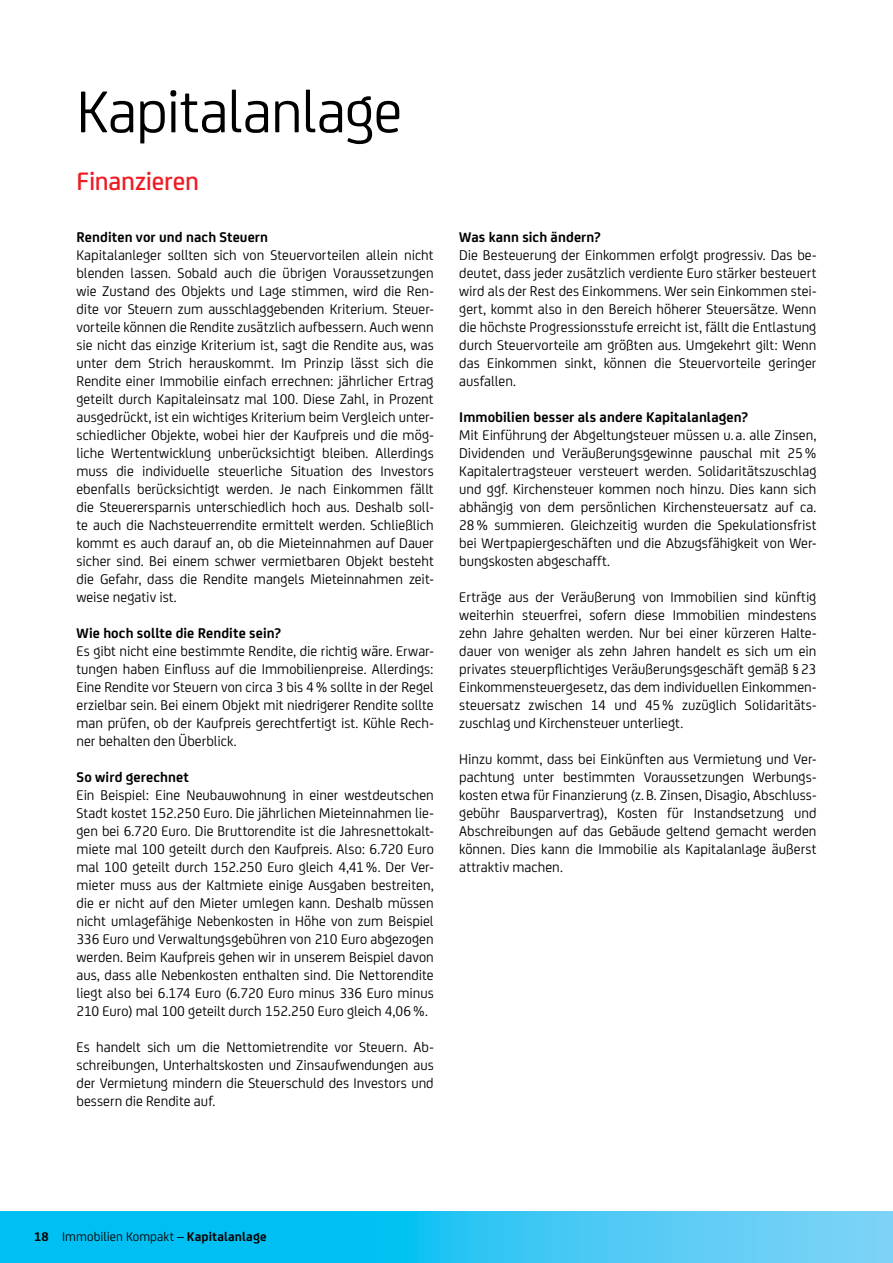
<style>
.page{position:relative;width:893px;height:1263px;background:#fff}
.page>*{position:absolute;margin:0;border:0;box-sizing:border-box;transform-origin:0 0}
.t1{font:63px "Uni Credit";letter-spacing:-.02em;color:#000}
.t2{font:500 27px "Uni Credit";letter-spacing:-.01em;color:#ed1d24}
.t3{font:15px/18px "Uni Credit";color:#000;text-align:justify}
.t4{font:700 15px "Uni Credit";letter-spacing:.005em;color:#000}
.t5{font:13.5px "Uni Credit";letter-spacing:.005em;color:#000}
.s1{font-weight:700}
</style>
<div class="page">
<svg style="left:0;top:1212px;width:893px;height:51px;background:#2cc5f4"></svg>
<h1 class="t1" style="left:77px;top:67px;width:327px">Kapitalanlage</h1>
<h2 class="t2" style="left:77px;top:162px;width:124px">Finanzieren</h2>
<p class="t4" style="left:77px;top:226px;width:193px">Renditen vor und nach Steuern</p>
<p class="t3" style="left:77px;top:245px;width:359px">Kapitalanleger sollten sich von Steuervorteilen allein nicht blenden lassen. Sobald auch die übrigen Voraussetzungen wie Zustand des Objekts und Lage stimmen, wird die Ren&shy;dite vor Steuern zum ausschlaggebenden Kriterium. Steuer&shy;vorteile können die Rendite zusätzlich aufbessern. Auch wenn sie nicht das einzige Kriterium ist, sagt die Rendite aus, was unter dem Strich herauskommt. Im Prinzip lässt sich die Rendite einer Immobilie einfach errechnen: jährlicher Ertrag geteilt durch Kapitaleinsatz mal 100. Diese Zahl, in Prozent ausgedrückt, ist ein wichtiges Kriterium beim Vergleich unter&shy;schiedlicher Objekte, wobei hier der Kaufpreis und die mög&shy;liche Wertentwicklung unberücksichtigt bleiben. Allerdings muss die individuelle steuerliche Situation des Investors ebenfalls berücksichtigt werden. Je nach Einkommen fällt die Steuerersparnis unterschiedlich hoch aus. Deshalb soll&shy;te auch die Nachsteuerrendite ermittelt werden. Schließlich kommt es auch darauf an, ob die Mieteinnahmen auf Dauer sicher sind. Bei einem schwer vermietbaren Objekt besteht die Gefahr, dass die Rendite mangels Mieteinnahmen zeit&shy;weise negativ ist.</p>
<p class="t4" style="left:77px;top:622px;width:206px">Wie hoch sollte die Rendite sein?</p>
<p class="t3" style="left:77px;top:641px;width:359px">Es gibt nicht eine bestimmte Rendite, die richtig wäre. Erwar&shy;tungen haben Einfluss auf die Immobilienpreise. Allerdings:<br>Eine Rendite vor Steuern von circa 3 bis 4% sollte in der Regel erzielbar sein. Bei einem Objekt mit niedrigerer Rendite sollte man prüfen, ob der Kaufpreis gerechtfertigt ist. Kühle Rech&shy;ner behalten den Überblick.</p>
<p class="t4" style="left:77px;top:766px;width:114px">So wird gerechnet</p>
<p class="t3" style="left:77px;top:785px;width:359px">Ein Beispiel: Eine Neubauwohnung in einer westdeutschen Stadt kostet 152.250 Euro. Die jährlichen Mieteinnahmen lie&shy;gen bei 6.720 Euro. Die Bruttorendite ist die Jahresnettokalt&shy;miete mal 100 geteilt durch den Kaufpreis. Also: 6.720 Euro mal 100 geteilt durch 152.250 Euro gleich 4,41%. Der Ver&shy;mieter muss aus der Kaltmiete einige Ausgaben bestreiten, die er nicht auf den Mieter umlegen kann. Deshalb müssen nicht umlagefähige Nebenkosten in Höhe von zum Beispiel 336 Euro und Verwaltungsgebühren von 210 Euro abgezogen werden. Beim Kaufpreis gehen wir in unserem Beispiel davon aus, dass alle Nebenkosten enthalten sind. Die Nettorendite liegt also bei 6.174 Euro (6.720 Euro minus 336 Euro minus 210 Euro) mal 100 geteilt durch 152.250 Euro gleich 4,06%.</p>
<p class="t3" style="left:77px;top:1037px;width:359px">Es handelt sich um die Nettomietrendite vor Steuern. Ab&shy;schreibungen, Unterhaltskosten und Zinsaufwendungen aus der Vermietung mindern die Steuerschuld des Investors und bessern die Rendite auf.</p>
<p class="t4" style="left:459px;top:226px;width:143px">Was kann sich ändern?</p>
<p class="t3" style="left:459px;top:245px;width:359px">Die Besteuerung der Einkommen erfolgt progressiv. Das be&shy;deutet, dass jeder zusätzlich verdiente Euro stärker besteuert wird als der Rest des Einkommens. Wer sein Einkommen stei&shy;gert, kommt also in den Bereich höherer Steuersätze. Wenn die höchste Progressionsstufe erreicht ist, fällt die Entlastung durch Steuervorteile am größten aus. Umgekehrt gilt: Wenn das Einkommen sinkt, können die Steuervorteile geringer ausfallen.</p>
<p class="t4" style="left:459px;top:406px;width:290px">Immobilien besser als andere Kapitalanlagen?</p>
<p class="t3" style="left:459px;top:425px;width:359px">Mit Einführung der Abgeltungsteuer müssen u. a. alle Zinsen, Dividenden und Veräußerungsgewinne pauschal mit 25% Kapitalertragsteuer versteuert werden. Solidaritätszuschlag und ggf. Kirchensteuer kommen noch hinzu. Dies kann sich abhängig von dem persönlichen Kirchensteuersatz auf ca.<br>28% summieren. Gleichzeitig wurden die Spekulationsfrist bei Wertpapiergeschäften und die Abzugsfähigkeit von Wer&shy;bungskosten abgeschafft.</p>
<p class="t3" style="left:459px;top:587px;width:359px">Erträge aus der Veräußerung von Immobilien sind künftig weiterhin steuerfrei, sofern diese Immobilien mindestens zehn Jahre gehalten werden. Nur bei einer kürzeren Halte&shy;dauer von weniger als zehn Jahren handelt es sich um ein privates steuerpflichtiges Veräußerungsgeschäft gemäß §23<br>Einkommensteuergesetz, das dem individuellen Einkommen&shy;steuersatz zwischen 14 und 45% zuzüglich Solidaritäts&shy;zuschlag und Kirchensteuer unterliegt.</p>
<p class="t3" style="left:459px;top:749px;width:359px">Hinzu kommt, dass bei Einkünften aus Vermietung und Ver&shy;pachtung unter bestimmten Voraussetzungen Werbungs&shy;kosten etwa für Finanzierung (z.B. Zinsen, Disagio, Abschluss&shy;gebühr Bausparvertrag), Kosten für Instandsetzung und Abschreibungen auf das Gebäude geltend gemacht werden können. Dies kann die Immobilie als Kapitalanlage äußerst attraktiv machen.</p>
<p class="t5" style="left:34px;top:1227px;width:234px"><span class="s1">18</span> Immobilien Kompakt – <span class="s1">Kapitalanlage</span></p>
</div>
